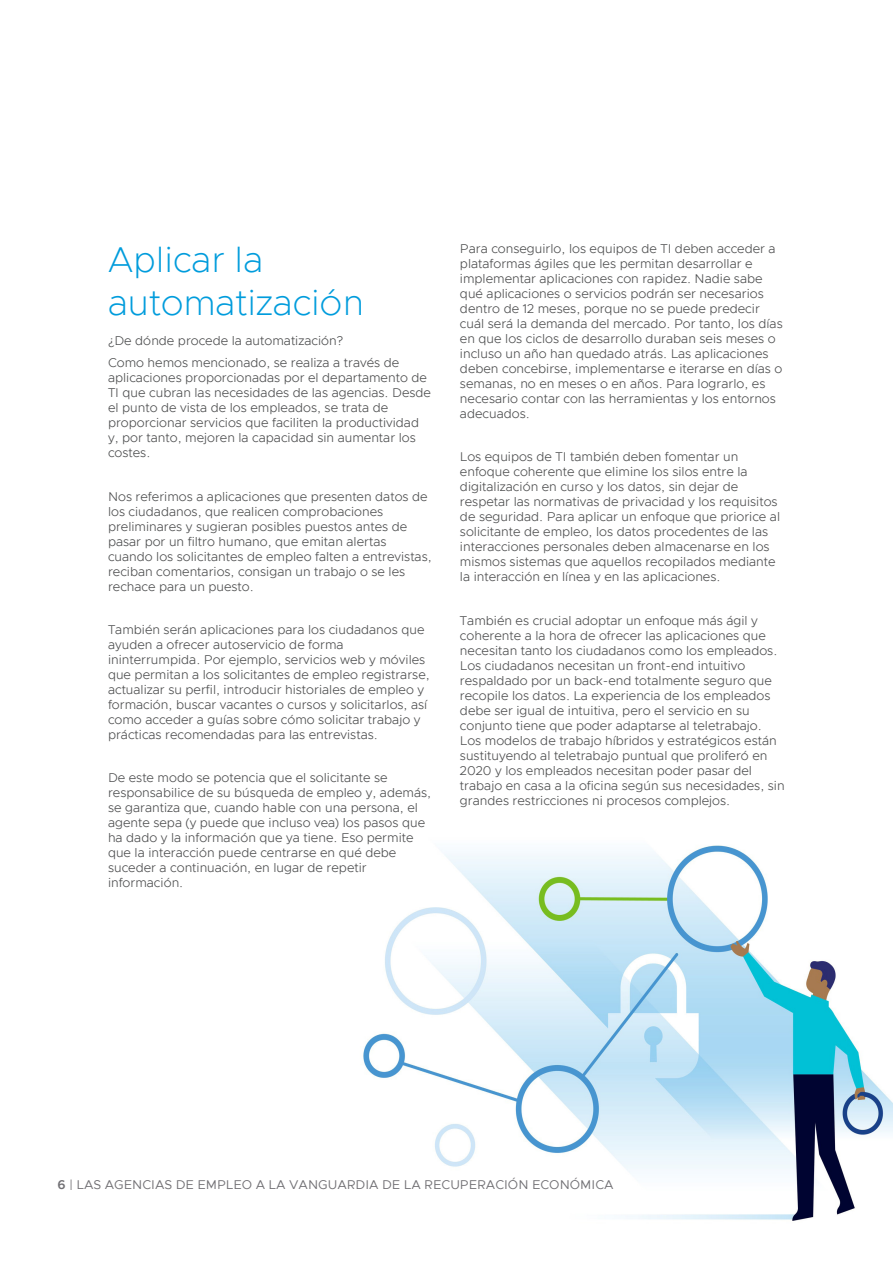
<style>
.page{position:relative;width:893px;height:1263px;background:#fff}
.page>*{position:absolute;margin:0;border:0;box-sizing:border-box;transform-origin:0 0}
.t1{font:200 36px/43.5px "Metropolis";color:#009cdc}
.t2{font:300 12.75px/15px "Metropolis";color:#4b4c4d}
.t3{font:12.75px "Metropolis";color:#717074}
.s1{font-weight:600}
</style>
<div class="page">
<img style="left:363px;top:845px;width:530px;height:376px">
<h1 class="t1" style="left:108px;top:237px;width:258px">Aplicar la automatización</h1>
<p class="t2" style="left:108px;top:330px;width:293px;line-height:21.8px">¿De dónde procede la automatización?<br>Como hemos mencionado, se realiza a través de</p>
<p class="t2" style="left:108px;top:370px;width:325px">aplicaciones proporcionadas por el departamento de TI que cubran las necesidades de las agencias. Desde el punto de vista de los empleados, se trata de proporcionar servicios que faciliten la productividad y, por tanto, mejoren la capacidad sin aumentar los costes.</p>
<p class="t2" style="left:108px;top:489px;width:325px">Nos referimos a aplicaciones que presenten datos de los ciudadanos, que realicen comprobaciones preliminares y sugieran posibles puestos antes de pasar por un filtro humano, que emitan alertas cuando los solicitantes de empleo falten a entrevistas, reciban comentarios, consigan un trabajo o se les rechace para un puesto.</p>
<p class="t2" style="left:108px;top:622px;width:323px">También serán aplicaciones para los ciudadanos que ayuden a ofrecer autoservicio de forma ininterrumpida. Por ejemplo, servicios web y móviles que permitan a los solicitantes de empleo registrarse, actualizar su perfil, introducir historiales de empleo y formación, buscar vacantes o cursos y solicitarlos, así como acceder a guías sobre cómo solicitar trabajo y prácticas recomendadas para las entrevistas.</p>
<p class="t2" style="left:108px;top:770px;width:325px">De este modo se potencia que el solicitante se responsabilice de su búsqueda de empleo y, además, se garantiza que, cuando hable con una persona, el agente sepa (y puede que incluso vea) los pasos que ha dado y la información que ya tiene. Eso permite que la interacción puede centrarse en qué debe suceder a continuación, en lugar de repetir información.</p>
<p class="t2" style="left:460px;top:241px;width:324px">Para conseguirlo, los equipos de TI deben acceder a plataformas ágiles que les permitan desarrollar e implementar aplicaciones con rapidez. Nadie sabe qué aplicaciones o servicios podrán ser necesarios dentro de 12 meses, porque no se puede predecir cuál será la demanda del mercado. Por tanto, los días en que los ciclos de desarrollo duraban seis meses o incluso un año han quedado atrás. Las aplicaciones deben concebirse, implementarse e iterarse en días o semanas, no en meses o en años. Para lograrlo, es necesario contar con las herramientas y los entornos adecuados.</p>
<p class="t2" style="left:460px;top:450px;width:322px">Los equipos de TI también deben fomentar un enfoque coherente que elimine los silos entre la digitalización en curso y los datos, sin dejar de respetar las normativas de privacidad y los requisitos de seguridad. Para aplicar un enfoque que priorice al solicitante de empleo, los datos procedentes de las interacciones personales deben almacenarse en los mismos sistemas que aquellos recopilados mediante la interacción en línea y en las aplicaciones.</p>
<p class="t2" style="left:460px;top:613px;width:326px">También es crucial adoptar un enfoque más ágil y coherente a la hora de ofrecer las aplicaciones que necesitan tanto los ciudadanos como los empleados.<br>Los ciudadanos necesitan un front-end intuitivo respaldado por un back-end totalmente seguro que recopile los datos. La experiencia de los empleados debe ser igual de intuitiva, pero el servicio en su conjunto tiene que poder adaptarse al teletrabajo.<br>Los modelos de trabajo híbridos y estratégicos están sustituyendo al teletrabajo puntual que proliferó en 2020 y los empleados necesitan poder pasar del trabajo en casa a la oficina según sus necesidades, sin grandes restricciones ni procesos complejos.</p>
<p class="t3" style="left:57px;top:1177px;width:558px"><span class="s1">6</span> | LAS AGENCIAS DE EMPLEO A LA VANGUARDIA DE LA RECUPERACIÓN ECONÓMICA</p>
</div>
